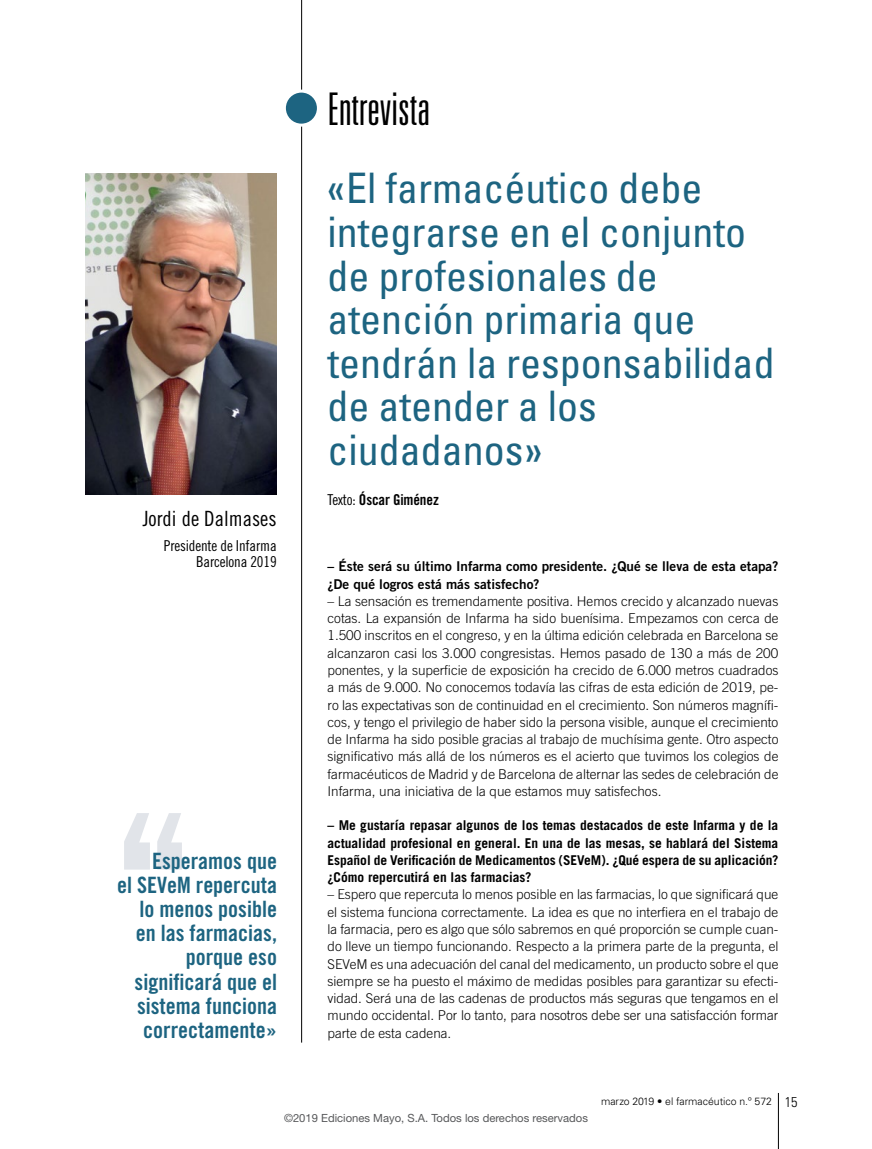
<style>
.page{position:relative;width:872px;height:1149px;background:#fff}
.page>*{position:absolute;margin:0;border:0;box-sizing:border-box;transform-origin:0 0}
.t1{font:300 ultra-condensed 45px "Univers LT Std";color:#000}
.t2{font:condensed 42px/43.5px "Univers LT Std";color:#1d6481}
.t3{font:22.5px/24px "Trade Gothic LT Std Bd Cn 20";color:#1d6481;text-align:right}
.t4{font:21px "Trade Gothic LT Std Cn 18";color:#000}
.t5{font:15px/16.5px "Trade Gothic LT Std Cn 18";letter-spacing:-.01em;color:#000;text-align:right}
.t6{font:15px "Trade Gothic LT Std Bd Cn 20";letter-spacing:-.01em;color:#000}
.t7{font:300 condensed 14.25px "Univers LT Std";color:#000}
.t8{font:300 13.5px/17.2px "Trade Gothic LT Std";color:#000;text-align:justify}
.t9{font:700 13.5px/17.2px "Trade Gothic LT Std";color:#000;text-align:justify}
.t10{font:13.5px/17.2px "Trade Gothic LT Std Bd 2";color:#000}
.t11{font:11.25px "Helvetica Neue LT Std";color:#58595b}
.t12{font:300 10.5px "Univers LT Std";color:#000}
.s1{font-family:"Trade Gothic LT Std Cn 18"}
</style>
<div class="page">
<hr style="left:778px;top:1092px;width:1px;height:56px;background:#000">
<hr style="left:301px;top:0;width:1px;height:1042px;background:#000">
<div style="left:284px;top:91px;width:34px;height:34px;background:#1d6481;border-radius:50%"></div>
<div style="left:283px;top:90px;width:37px;height:37px;border:3px solid #fff;border-radius:50%"></div>
<svg style="left:157px;top:813px;width:25px;height:56px"></svg>
<svg style="left:124px;top:813px;width:26px;height:56px"></svg>
<img style="left:85px;top:173px;width:192px;height:321px">
<h3 class="t4" style="left:143px;top:505px;width:135px">Jordi de Dalmases</h3>
<p class="t5" style="left:164px;top:537px;width:114px">Presidente de Infarma<br>Barcelona 2019</p>
<h3 class="t3" style="left:117px;top:848px;width:161px">Esperamos que<br>el SEVeM repercuta lo menos posible en las farmacias, porque eso significará que el sistema funciona correctamente»</h3>
<h1 class="t1" style="left:327px;top:85px;width:104px">Entrevista</h1>
<h2 class="t2" style="left:327px;top:166px;width:448px">«El farmacéutico debe integrarse en el conjunto de profesionales de atención primaria que tendrán la responsabilidad de atender a los ciudadanos»</h2>
<p class="t6" style="left:327px;top:491px;width:113px"><span class="s1">Texto:</span> Óscar Giménez</p>
<p class="t10" style="left:327px;top:557px;width:452px">– Éste será su último Infarma como presidente. ¿Qué se lleva de esta etapa? ¿De qué logros está más satisfecho?</p>
<p class="t8" style="left:327px;top:592px;width:452px">– La sensación es tremendamente positiva. Hemos crecido y alcanzado nuevas cotas. La expansión de Infarma ha sido buenísima. Empezamos con cerca de 1.500 inscritos en el congreso, y en la última edición celebrada en Barcelona se alcanzaron casi los 3.000 congresistas. Hemos pasado de 130 a más de 200 ponentes, y la superficie de exposición ha crecido de 6.000 metros cuadrados a más de 9.000. No conocemos todavía las cifras de esta edición de 2019, pe&shy;ro las expectativas son de continuidad en el crecimiento. Son números magnífi&shy;cos, y tengo el privilegio de haber sido la persona visible, aunque el crecimiento de Infarma ha sido posible gracias al trabajo de muchísima gente. Otro aspecto significativo más allá de los números es el acierto que tuvimos los colegios de farmacéuticos de Madrid y de Barcelona de alternar las sedes de celebración de Infarma, una iniciativa de la que estamos muy satisfechos.</p>
<p class="t9" style="left:327px;top:816px;width:452px">– Me gustaría repasar algunos de los temas destacados de este Infarma y de la actualidad profesional en general. En una de las mesas, se hablará del Sistema Español de Verificación de Medicamentos (SEVeM). ¿Qué espera de su aplicación? ¿Cómo repercutirá en las farmacias?</p>
<p class="t8" style="left:327px;top:885px;width:452px">– Espero que repercuta lo menos posible en las farmacias, lo que significará que el sistema funciona correctamente. La idea es que no interfiera en el trabajo de la farmacia, pero es algo que sólo sabremos en qué proporción se cumple cuan&shy;do lleve un tiempo funcionando. Respecto a la primera parte de la pregunta, el SEVeM es una adecuación del canal del medicamento, un producto sobre el que siempre se ha puesto el máximo de medidas posibles para garantizar su efecti&shy;vidad. Será una de las cadenas de productos más seguras que tengamos en el mundo occidental. Por lo tanto, para nosotros debe ser una satisfacción formar parte de esta cadena.</p>
<p class="t11" style="left:284px;top:1111px;width:305px">©2019 Ediciones Mayo, S.A. Todos los derechos reservados</p>
<p class="t12" style="left:601px;top:1094px;width:172px">marzo 2019 • el farmacéutico n.º 572</p>
<p class="t7" style="left:784px;top:1092px;width:14px">15</p>
</div>
